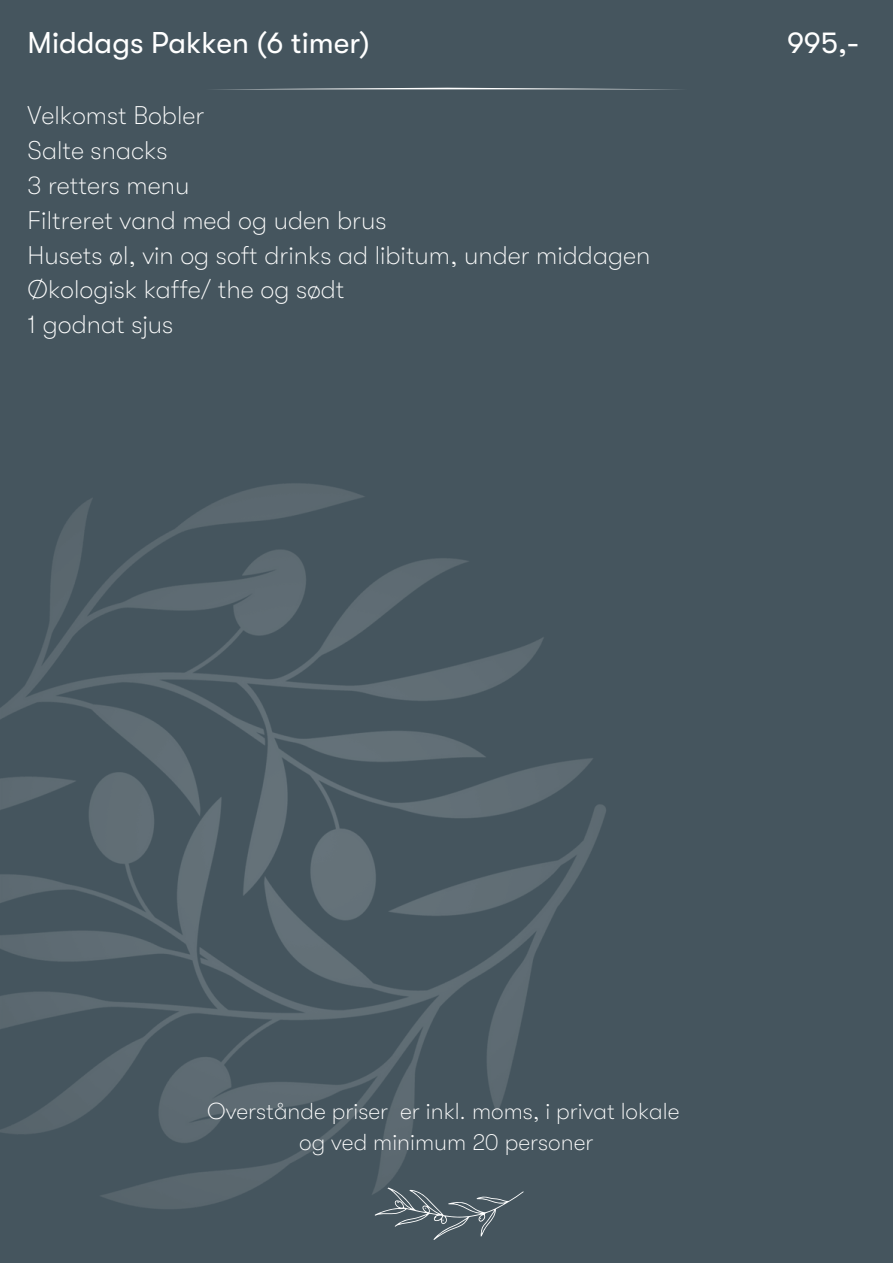
<style>
.page{position:relative;width:893px;height:1264px;background:#fff}
.page>*{position:absolute;margin:0;border:0;box-sizing:border-box;transform-origin:0 0}
.t1{font:30px "GT Walsheim";color:#fff}
.t2{font:100 25.5px "GT Walsheim";color:#fff}
.t3{font:100 23.1px "GT Walsheim";color:#fff}
</style>
<div class="page">
<div style="left:0;top:0;width:892px;height:1262px;background:#45555e"></div>
<svg style="left:268px;top:88px;width:358px;height:1px"></svg>
<img style="left:0;top:483px;width:606px;height:757px">
<p class="t1" style="left:28px;top:26px;width:343px">Middags Pakken (6 timer)</p>
<p class="t1" style="left:787px;top:26px;width:73px">995,-</p>
<p class="t2" style="left:28px;top:101px;width:178px">Velkomst Bobler</p>
<p class="t2" style="left:28px;top:136px;width:141px">Salte snacks</p>
<p class="t2" style="left:28px;top:171px;width:163px">3 retters menu</p>
<p class="t2" style="left:28px;top:206px;width:360px">Filtreret vand med og uden brus</p>
<p class="t2" style="left:28px;top:240px;width:624px">Husets øl, vin og soft drinks ad libitum, under middagen</p>
<p class="t2" style="left:28px;top:275px;width:318px">Økologisk kaffe/ the og sødt</p>
<p class="t2" style="left:28px;top:310px;width:147px">1 godnat sjus</p>
<p class="t3" style="left:207px;top:1097px;width:473px">Overstånde priser er inkl. moms, i privat lokale</p>
<p class="t3" style="left:299px;top:1129px;width:296px">og ved minimum 20 personer</p>
</div>
